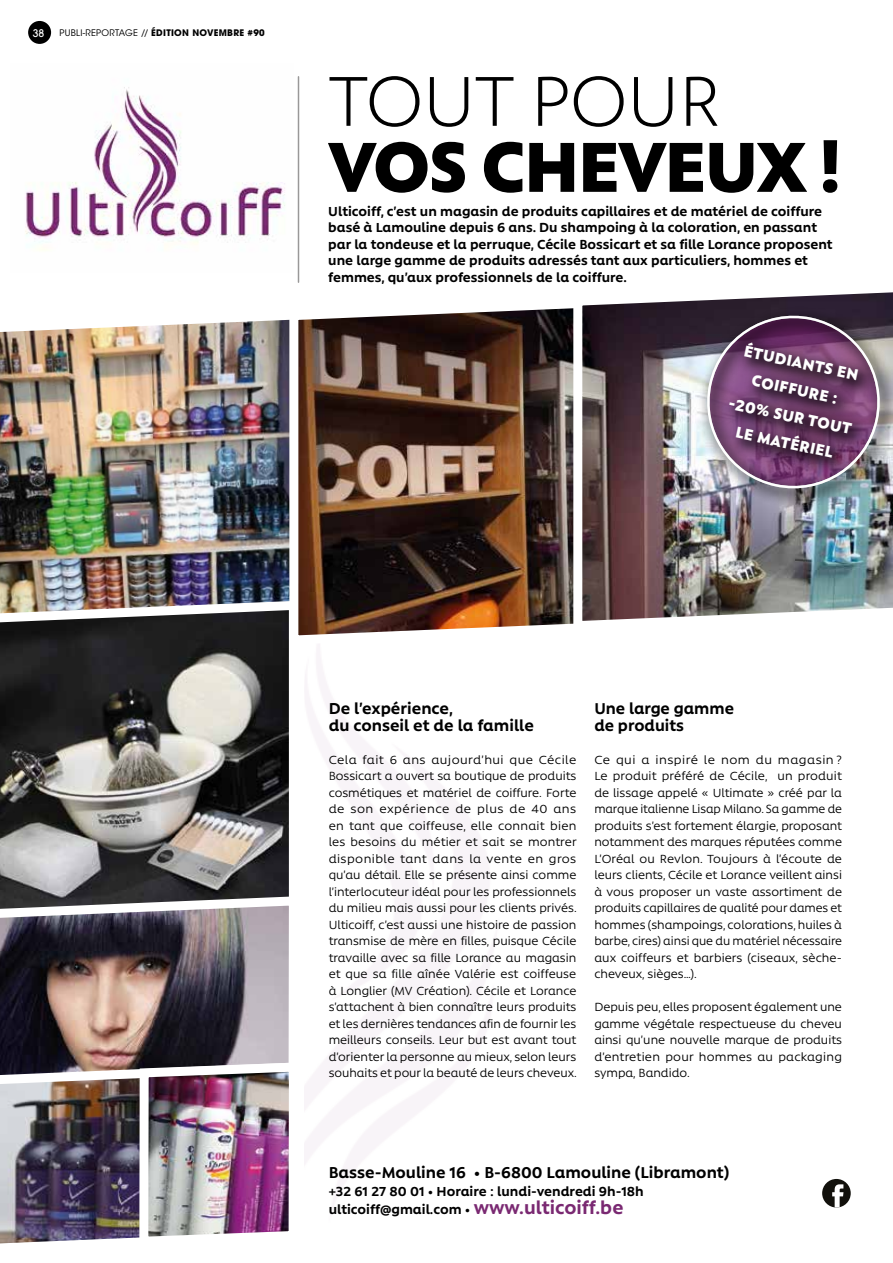
<style>
.page{position:relative;width:893px;height:1263px;background:#fff}
.page>*{position:absolute;margin:0;border:0;box-sizing:border-box;transform-origin:0 0}
.t1{font:900 81.15px "Rawson Alt";letter-spacing:-.02em;color:#000}
.t2{font:300 81.15px "Rawson Alt";letter-spacing:-.01em;color:#000}
.t3{font:700 18px/16.5px "Rawson Alt";color:#000}
.t4{font:900 18px/27px "Rawson Alt";color:#fff;text-align:center}
.t5{font:700 15px/16.5px "Rawson Alt";color:#000}
.t6{font:13.5px/16.5px "Rawson Alt";color:#000;text-align:justify;scale:1.04 1}
.t7{font:13.5px/16.5px "Rawson Alt";color:#000;text-align:justify}
.t8{font:500 10.5px "Avant Garde";color:#fff}
.t9{font:700 9px "Avant Garde";letter-spacing:.03em;color:#000}
.s1{font-family:"ITC Avant Garde Std";font-weight:400}
.s2{font-size:21px;color:#7a2972}
</style>
<div class="page">
<div style="left:28px;top:21px;width:23px;height:23px;background:#000;border-radius:50%"></div>
<div style="left:822px;top:1179px;width:29px;height:28px;background:#12110c;border-radius:50%"></div>
<svg style="left:832px;top:1184px;width:11px;height:23px"></svg>
<img style="left:25px;top:87px;width:260px;height:164px">
<hr style="left:298px;top:77px;width:1px;height:205px;background:#999898">
<img style="left:0;top:320px;width:284px;height:276px">
<svg style="left:0;top:596px;width:289px;height:295px;background:#666463"></svg>
<img style="left:0;top:891px;width:289px;height:167px">
<img style="left:0;top:1058px;width:135px;height:186px">
<img style="left:284px;top:308px;width:284px;height:341px">
<img style="left:568px;top:292px;width:325px;height:332px">
<img style="left:135px;top:1058px;width:154px;height:180px">
<div style="left:698px;top:306px;width:195px;height:202px;background:#000;opacity:.75"></div>
<img style="left:698px;top:306px;width:191px;height:189px">
<p class="t8" style="left:33px;top:26px;width:13px">38</p>
<p class="t9" style="left:60px;top:27px;width:207px"><span class="s1">PUBLI-REPORTAGE //</span> ÉDITION NOVEMBRE #90</p>
<h1 class="t2" style="left:328px;top:61px;width:394px">TOUT POUR</h1>
<h1 class="t1" style="left:328px;top:120px;width:515px">VOS CHEVEUX !</h1>
<p class="t5" style="left:328px;top:203px;width:506px">Ulticoiff, c’est un magasin de produits capillaires et de matériel de coiffure basé à Lamouline depuis 6 ans. Du shampoing à la coloration, en passant par la tondeuse et la perruque, Cécile Bossicart et sa fille Lorance proposent une large gamme de produits adressés tant aux particuliers, hommes et femmes, qu’aux professionnels de la coiffure.</p>
<h2 class="t4" style="left:743px;top:336px;width:127px;rotate:12deg">ÉTUDIANTS EN<br>COIFFURE : -20% SUR TOUT<br>LE MATÉRIEL</h2>
<h2 class="t3" style="left:329px;top:700px;width:207px">De l’expérience,<br>du conseil et de la famille</h2>
<p class="t6" style="left:329px;top:751px;width:240px">Cela fait 6 ans aujourd’hui que Cécile Bossicart a ouvert sa boutique de produits cosmétiques et matériel de coiffure. Forte de son expérience de plus de 40 ans en tant que coiffeuse, elle connait bien les besoins du métier et sait se montrer disponible tant dans la vente en gros qu’au détail. Elle se présente ainsi comme l’interlocuteur idéal pour les professionnels du milieu mais aussi pour les clients privés.<br>Ulticoiff, c’est aussi une histoire de passion transmise de mère en filles, puisque Cécile travaille avec sa fille Lorance au magasin et que sa fille aînée Valérie est coiffeuse à Longlier (MV Création). Cécile et Lorance s’attachent à bien connaître leurs produits et les dernières tendances afin de fournir les meilleurs conseils. Leur but est avant tout d’orienter la personne au mieux, selon leurs souhaits et pour la beauté de leurs cheveux.</p>
<h2 class="t3" style="left:594px;top:700px;width:141px">Une large gamme de produits</h2>
<p class="t6" style="left:594px;top:751px;width:240px">Ce qui a inspiré le nom du magasin ?<br>Le produit préféré de Cécile, un produit de lissage appelé « Ultimate » créé par la marque italienne Lisap Milano. Sa gamme de produits s’est fortement élargie, proposant notamment des marques réputées comme L’Oréal ou Revlon. Toujours à l’écoute de leurs clients, Cécile et Lorance veillent ainsi à vous proposer un vaste assortiment de produits capillaires de qualité pour dames et hommes (shampoings, colorations, huiles à barbe, cires) ainsi que du matériel nécessaire aux coiffeurs et barbiers (ciseaux, sèche&shy;cheveux, sièges…).</p>
<p class="t7" style="left:594px;top:999px;width:249px">Depuis peu, elles proposent également une gamme végétale respectueuse du cheveu ainsi qu’une nouvelle marque de produits d’entretien pour hommes au packaging sympa, Bandido.</p>
<h2 class="t3" style="left:329px;top:1163px;width:402px">Basse-Mouline 16 • B-6800 Lamouline (Libramont)</h2>
<p class="t5" style="left:329px;top:1182px;width:317px;line-height:18px">+32 61 27 80 01 • Horaire : lundi-vendredi 9h-18h ulticoiff@gmail.com • <span class="s2">www.ulticoiff.be</span></p>
</div>
